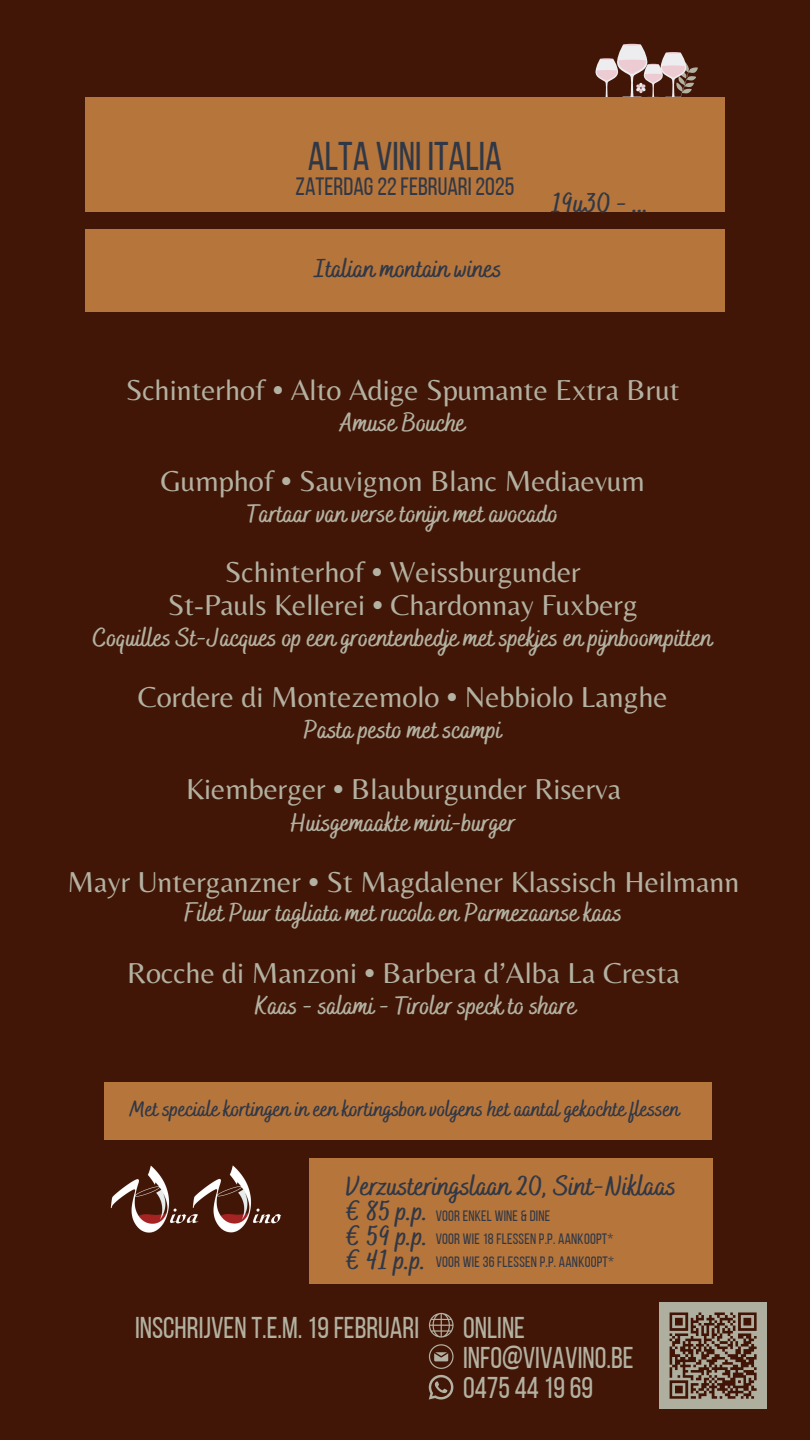
<style>
.page{position:relative;width:810px;height:1440px;background:#411607}
.page>*{position:absolute;margin:0;border:0;box-sizing:border-box;transform-origin:0 0}
.t1{font:40px "Bebas Neue";color:#303847}
.t2{font:30px/33px "Belleza";color:#b3b1a1;text-align:center}
.t3{font:30px/30px "Bebas Neue";color:#b3b1a1}
.t4{font:700 28px/24.8px "Bakerie Smooth";color:#303847}
.t5{font:700 26px "Bakerie Smooth";color:#b3b1a1}
.t6{font:700 26px "Bakerie Smooth";color:#303847}
.t7{font:25px "Bebas Neue";color:#303847}
.t8{font:700 22px "Bakerie Smooth";color:#303847}
.t9{font:15px "Bebas Neue";letter-spacing:.015em;color:#303847}
</style>
<div class="page">
<svg style="left:595px;top:44px;width:104px;height:54px"></svg>
<div style="left:85px;top:98px;width:640px;height:114px;background:#b6753b"></div>
<div style="left:85px;top:229px;width:640px;height:83px;background:#b6753b"></div>
<div style="left:104px;top:1082px;width:608px;height:58px;background:#b6753b"></div>
<div style="left:309px;top:1158px;width:404px;height:126px;background:#b6753b"></div>
<svg style="left:429px;top:1344px;width:25px;height:25px"></svg>
<svg style="left:429px;top:1375px;width:24px;height:25px"></svg>
<svg style="left:429px;top:1313px;width:25px;height:25px"></svg>
<img style="left:660px;top:1302px;width:106px;height:107px">
<img style="left:110px;top:1165px;width:171px;height:68px">
<p class="t1" style="left:308px;top:140px;width:196px">ALTA VINI ITALIA</p>
<p class="t7" style="left:296px;top:176px;width:220px">ZATERDAG22FEBRUARI 2025</p>
<h1 class="t6" style="left:315px;top:253px;width:189px">Italian montain wines</h1>
<p class="t4" style="left:552px;top:192px;width:99px">19u30 - ...</p>
<h4 class="t2" style="left:126px;top:373px;width:556px">Schinterhof • Alto Adige Spumante Extra Brut</h4>
<h3 class="t5" style="left:340px;top:408px;width:127px">Amuse Bouche</h3>
<h4 class="t2" style="left:161px;top:464px;width:486px">Gumphof • Sauvignon Blanc Mediaevum</h4>
<h3 class="t5" style="left:247px;top:499px;width:313px">Tartaar van verse tonijn met avocado</h3>
<h4 class="t2" style="left:168px;top:555px;width:472px">Schinterhof • Weissburgunder<br>St-Pauls Kellerei • Chardonnay Fuxberg</h4>
<h3 class="t5" style="left:93px;top:622px;width:621px">Coquilles St-Jacques op een groentenbedje met spekjes en pijnboompitten</h3>
<h4 class="t2" style="left:138px;top:680px;width:531px">Cordere di Montezemolo • Nebbiolo Langhe</h4>
<h3 class="t5" style="left:304px;top:715px;width:199px">Pasta pesto met scampi</h3>
<h4 class="t2" style="left:186px;top:772px;width:436px">Kiemberger • Blauburgunder Riserva</h4>
<h3 class="t5" style="left:291px;top:807px;width:227px">Huisgemaakte mini-burger</h3>
<h4 class="t2" style="left:68px;top:865px;width:674px">Mayr Unterganzner • St Magdalener Klassisch Heilmann</h4>
<h3 class="t5" style="left:185px;top:898px;width:439px">Filet Puur tagliata met rucola en Parmezaanse kaas</h3>
<h4 class="t2" style="left:127px;top:955px;width:554px">Rocche di Manzoni • Barbera d’Alba La Cresta</h4>
<h6 class="t5" style="left:255px;top:990px;width:323px">Kaas - salami - Tiroler speck to share</h6>
<p class="t8" style="left:130px;top:1096px;width:552px">Met speciale kortingen in een kortingsbon volgens het aantal gekochte flessen</p>
<p class="t4" style="left:346px;top:1176px;width:332px">Verzusteringslaan 20, Sint-Niklaas € 85 p.p.<br>€ 59 p.p.<br>€ 41 p.p.</p>
<h2 class="t9" style="left:436px;top:1210px;width:116px">VOOR ENKEL WINE &amp; DINE</h2>
<h4 class="t9" style="left:436px;top:1233px;width:179px">VOOR WIE 18 FLESSEN P.P. AANKOOPT*</h4>
<h3 class="t9" style="left:436px;top:1256px;width:180px">VOOR WIE 36 FLESSEN P.P. AANKOOPT*</h3>
<h5 class="t3" style="left:135px;top:1316px;width:286px">INSCHRIJVEN T.E.M.19FEBRUARI</h5>
<p class="t3" style="left:463px;top:1316px;width:172px">ONLINE<br>INFO@VIVAVINO.BE<br>0475 44 19 69</p>
</div>
